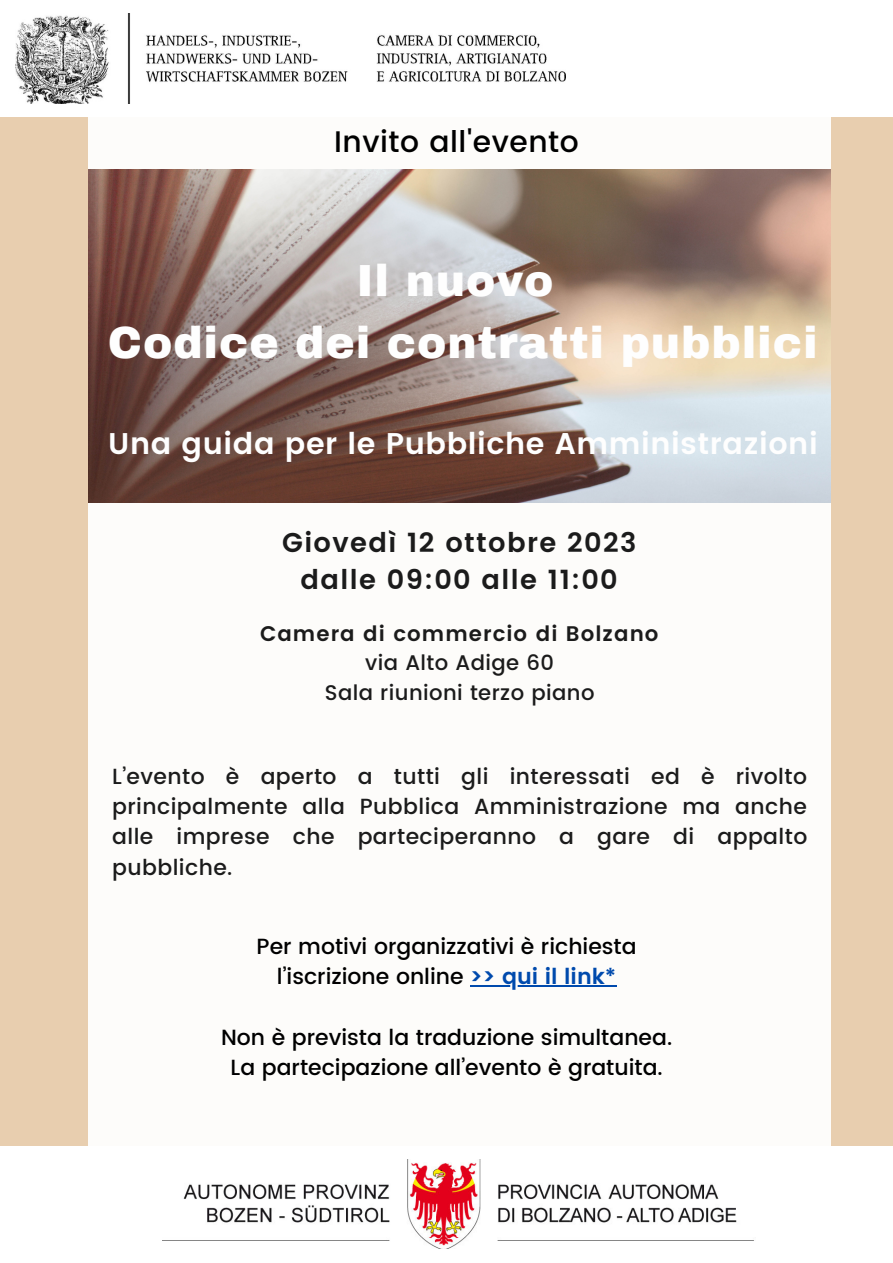
<style>
.page{position:relative;width:893px;height:1263px;background:#e8ceaf}
.page>*{position:absolute;margin:0;border:0;box-sizing:border-box;transform-origin:0 0}
.t1{font:900 44.03px "Archivo";letter-spacing:.02em;color:#fefefe}
.t2{font:600 29.92px "Poppins";letter-spacing:.02em;color:#fefefe}
.t3{font:500 29.7px "Poppins";letter-spacing:.02em;color:#000}
.t4{font:600 27.15px "Poppins";letter-spacing:.05em;color:#1b1b1b}
.t5{font:500 21.98px "Poppins";color:#000}
.t6{font:500 21.9px/30.4px "Poppins";letter-spacing:.02em;color:#1b1b1b;text-align:justify}
.t7{font:500 21.15px "Poppins";letter-spacing:.02em;color:#1b1b1b}
.t8{font:600 21.15px "Poppins";letter-spacing:.05em;color:#1b1b1b}
.s1{font-weight:600;color:#004aad}
</style>
<div class="page">
<div style="left:0;top:0;width:893px;height:117px;background:#fff"></div>
<img style="left:16px;top:14px;width:549px;height:89px">
<div style="left:0;top:1146px;width:893px;height:117px;background:#fff"></div>
<div style="left:88px;top:117px;width:742px;height:1057px;background:#fff"></div>
<img style="left:88px;top:170px;width:742px;height:332px">
<img style="left:162px;top:1159px;width:592px;height:90px">
<hr style="left:470px;top:985px;width:146px;height:2px;background:#004aad">
<p class="t3" style="left:334px;top:124px;width:246px">Invito all'evento</p>
<p class="t1" style="left:356px;top:258px;width:198px">Il nuovo</p>
<p class="t1" style="left:108px;top:319px;width:711px">Codice dei contratti pubblici</p>
<p class="t2" style="left:108px;top:426px;width:711px">Una guida per le Pubbliche Amministrazioni</p>
<p class="t4" style="left:282px;top:526px;width:356px">Giovedì 12 ottobre 2023</p>
<p class="t4" style="left:301px;top:564px;width:319px">dalle 09:00 alle 11:00</p>
<p class="t8" style="left:260px;top:621px;width:400px">Camera di commercio di Bolzano</p>
<p class="t7" style="left:365px;top:651px;width:190px">via Alto Adige 60</p>
<p class="t7" style="left:325px;top:680px;width:271px">Sala riunioni terzo piano</p>
<p class="t6" style="left:112px;top:761px;width:696px">L’evento è aperto a tutti gli interessati ed è rivolto principalmente alla Pubblica Amministrazione ma anche alle imprese che parteciperanno a gare di appalto pubbliche.</p>
<p class="t5" style="left:257px;top:933px;width:381px">Per motivi organizzativi è richiesta</p>
<p class="t5" style="left:277px;top:963px;width:341px">l’iscrizione online <span class="s1">&gt;&gt; qui il link*</span></p>
<p class="t5" style="left:221px;top:1024px;width:452px">Non è prevista la traduzione simultanea.</p>
<p class="t5" style="left:231px;top:1054px;width:433px">La partecipazione all’evento è gratuita.</p>
</div>
